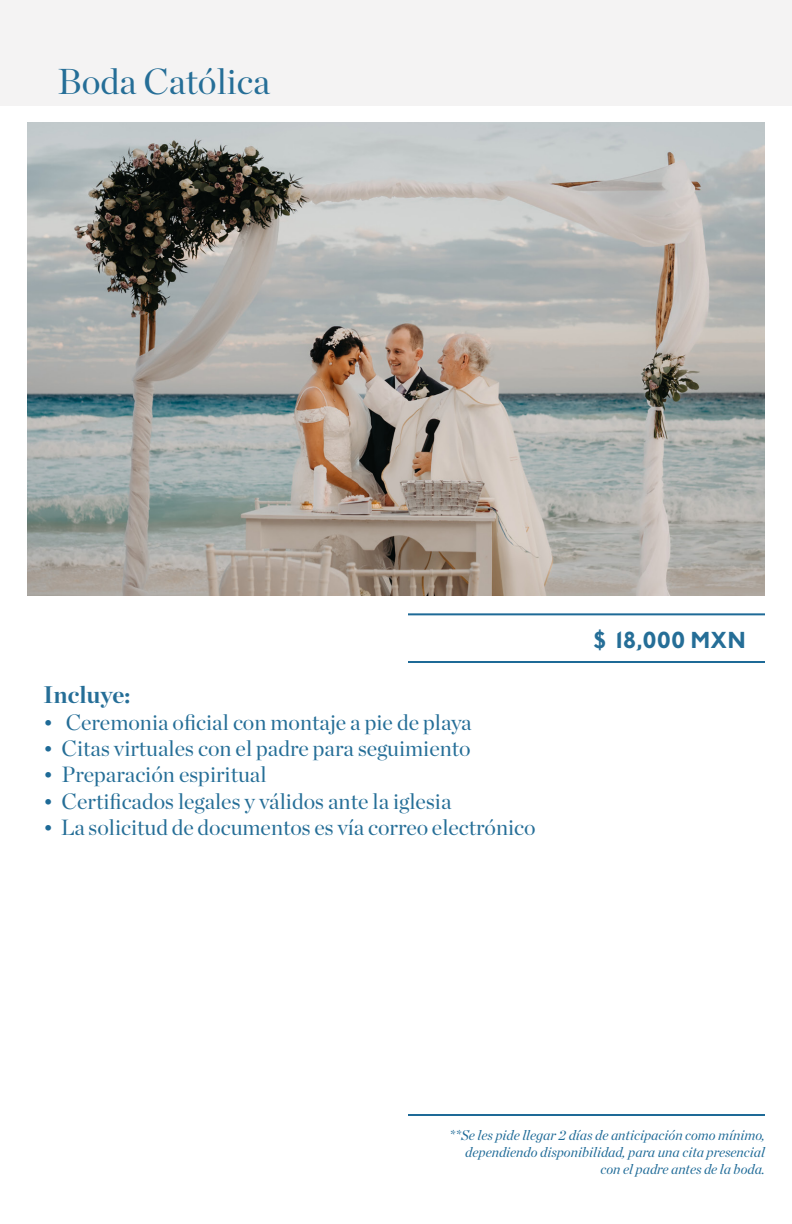
<style>
.page{position:relative;width:792px;height:1224px;background:#fff}
.page>*{position:absolute;margin:0;border:0;box-sizing:border-box;transform-origin:0 0}
.t1{font:36px "Chronicle Display";color:#256e97}
.t2{font:700 24px "Johnston ITC Std";color:#256e97}
.t3{font:700 24px "Chronicle Display";color:#256e97}
.t4{font:22px "Chronicle Display";color:#256e97}
.t5{font:italic 14px/16.8px "Chronicle Display";color:#1e6a97;text-align:right}
.s1{color:#1e6a97}
</style>
<div class="page">
<div style="left:0;top:0;width:792px;height:105px;background:#f4f3f3"></div>
<img style="left:27px;top:122px;width:738px;height:473px">
<hr style="left:408px;top:1114px;width:357px;height:2px;background:#1e6a97">
<hr style="left:408px;top:613px;width:357px;height:2px;background:#1e6a97">
<hr style="left:408px;top:661px;width:357px;height:2px;background:#1e6a97">
<p class="t1" style="left:58px;top:53px;width:214px">Boda Católica</p>
<p class="t3" style="left:43px;top:675px;width:89px">Incluye:</p>
<p class="t4" style="left:43px;top:705px;width:430px"><span class="s1">•</span> Ceremonia oficial con montaje a pie de playa</p>
<p class="t4" style="left:43px;top:731px;width:429px"><span class="s1">•</span> Citas virtuales con el padre para seguimiento</p>
<p class="t4" style="left:43px;top:758px;width:225px"><span class="s1">•</span> Preparación espiritual</p>
<p class="t4" style="left:43px;top:784px;width:410px"><span class="s1">•</span> Certificados legales y válidos ante la iglesia</p>
<p class="t4" style="left:43px;top:811px;width:494px"><span class="s1">•</span> La solicitud de documentos es vía correo electrónico</p>
<p class="t2" style="left:593px;top:625px;width:154px">$ 18,000 MXN</p>
<p class="t5" style="left:449px;top:1126px;width:317px">**Se les pide llegar 2 días de anticipación como mínimo, dependiendo disponibilidad, para una cita presencial</p>
<p class="t5" style="left:601px;top:1160px;width:166px">con el padre antes de la boda.</p>
</div>
